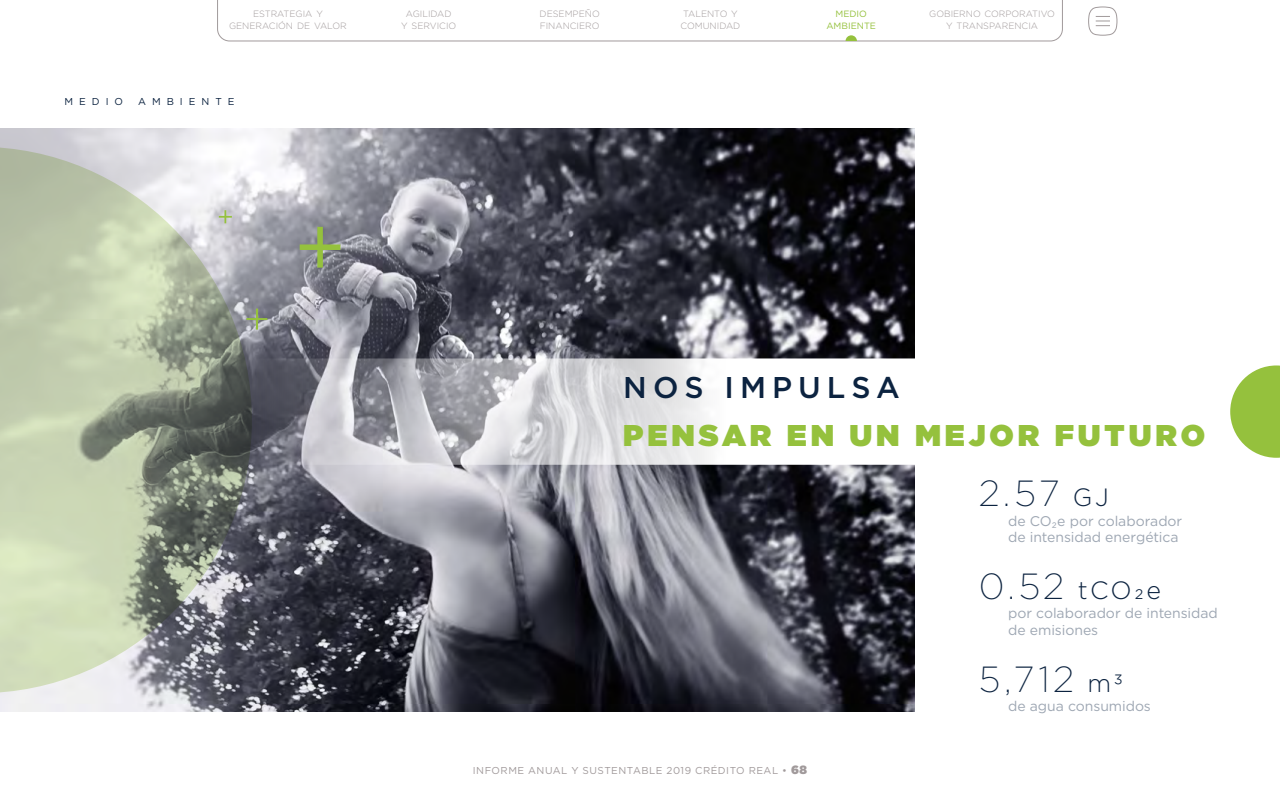
<style>
.page{position:relative;width:1280px;height:800px;background:#fff}
.page>*{position:absolute;margin:0;border:0;box-sizing:border-box;transform-origin:0 0}
.t1{font:200 36.3px "Gotham";color:#0c2340}
.t2{font:900 30px "Gotham";letter-spacing:.13em;color:#95c13d}
.t3{font:500 30px "Gotham";letter-spacing:.2em;color:#0c2340}
.t4{font:300 25px "Gotham";letter-spacing:.095em;color:#0c2340}
.t5{font:14px/16.8px "Gotham";letter-spacing:-.005em;color:#9ea7b3}
.t6{font:10px "Gotham";letter-spacing:.05em;color:#a19a9b}
.t7{font:10px "Gotham";letter-spacing:.6em;color:#0c2340}
.t8{font:300 9.1px/12px "Gotham";color:#a19a9b;text-align:center}
.t9{font:9.1px/12px "Gotham";color:#95c13d;text-align:center}
.s1{font-weight:300;font-size:25px}
.s2{font-weight:200;font-size:36.3px}
.s3{font-weight:900;font-size:12px}
</style>
<div class="page">
<img style="left:0;top:129px;width:915px;height:582px">
<svg style="left:252px;top:358px;width:663px;height:107px"></svg>
<svg style="left:1230px;top:365px;width:50px;height:93px"></svg>
<svg style="left:0;top:147px;width:252px;height:546px;background:#afb7a5"></svg>
<svg style="left:246px;top:309px;width:21px;height:21px"></svg>
<svg style="left:300px;top:227px;width:40px;height:41px;background:#8a977d"></svg>
<svg style="left:219px;top:210px;width:13px;height:13px"></svg>
<svg style="left:1088px;top:7px;width:29px;height:28px"></svg>
<svg style="left:217px;top:0;width:846px;height:41px"></svg>
<p class="t8" style="left:229px;top:8px;width:119px">ESTRATEGIA Y<br>GENERACIÓN DE VALOR</p>
<p class="t8" style="left:401px;top:8px;width:57px">AGILIDAD<br>Y SERVICIO</p>
<p class="t8" style="left:540px;top:8px;width:62px;text-align:left">DESEMPEÑO<br>FINANCIERO</p>
<p class="t8" style="left:681px;top:8px;width:61px;text-align:left">TALENTO Y<br>COMUNIDAD</p>
<p class="t9" style="left:826px;top:8px;width:51px">MEDIO<br>AMBIENTE</p>
<p class="t8" style="left:929px;top:8px;width:127px">GOBIERNO CORPORATIVO<br>Y TRANSPARENCIA</p>
<p class="t7" style="left:64px;top:95px;width:60px">MEDIO</p>
<p class="t7" style="left:138px;top:95px;width:98px">AMBIENTE</p>
<h2 class="t3" style="left:623px;top:368px;width:278px">NOS IMPULSA</h2>
<h2 class="t2" style="left:623px;top:413px;width:583px">PENSAR EN UN MEJOR FUTURO</h2>
<h1 class="t1" style="left:979px;top:471px;width:132px">2.57 <span class="s1">GJ</span></h1>
<h3 class="t5" style="left:1008px;top:512px;width:176px">de CO₂e por colaborador de intensidad energética</h3>
<h3 class="t4" style="left:979px;top:574px;width:184px"><span class="s2">0.52</span> tCO2e</h3>
<h3 class="t5" style="left:1008px;top:605px;width:211px">por colaborador de intensidad de emisiones</h3>
<p class="t6" style="left:473px;top:764px;width:336px">INFORME ANUAL Y SUSTENTABLE 2019 CRÉDITO REAL • <span class="s3">68</span></p>
<h1 class="t1" style="left:979px;top:656px;width:146px">5,712 <span class="s1">m3</span></h1>
<h3 class="t5" style="left:1008px;top:697px;width:144px">de agua consumidos</h3>
</div>
